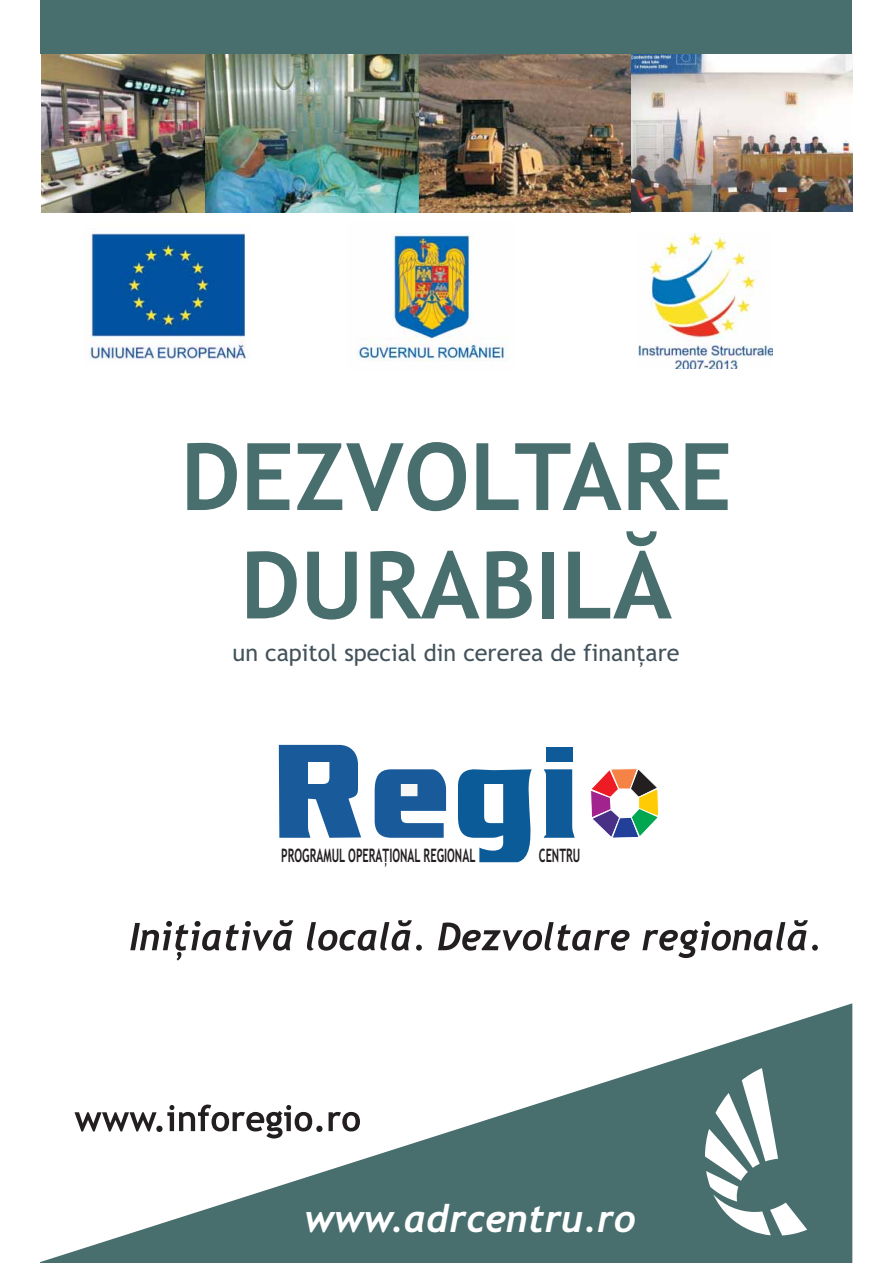
<style>
.page{position:relative;width:893px;height:1263px;background:#fff}
.page>*{position:absolute;margin:0;border:0;box-sizing:border-box;transform-origin:0 0}
.t1{font:700 93.3px/108.4px "Trebuchet MS";color:#496e6e;text-align:center}
.t2{font:italic 700 38.25px "Trebuchet MS";color:#fff}
.t3{font:23.4px "Trebuchet MS";color:#43525a}
.t4{font:700 18.6px "Trebuchet MS";color:#231f20;scale:.6 1}
</style>
<div class="page">
<svg style="left:41px;top:1003px;width:811px;height:259px"></svg>
<svg style="left:705px;top:1068px;width:102px;height:168px"></svg>
<img style="left:41px;top:53px;width:165px;height:159px">
<img style="left:206px;top:53px;width:213px;height:160px">
<img style="left:631px;top:53px;width:222px;height:159px">
<img style="left:419px;top:53px;width:212px;height:160px">
<svg style="left:75px;top:1105px;width:285px;height:34px"></svg>
<img style="left:639px;top:234px;width:134px;height:134px">
<img style="left:357px;top:233px;width:151px;height:129px">
<img style="left:87px;top:233px;width:163px;height:127px">
<div style="left:41px;top:0;width:811px;height:53px;background:#496e6e"></div>
<svg style="left:130px;top:920px;width:688px;height:41px"></svg>
<div style="left:546px;top:747px;width:26px;height:15px;background:#0f5a99"></div>
<svg style="left:279px;top:745px;width:82px;height:93px"></svg>
<svg style="left:458px;top:769px;width:116px;height:93px"></svg>
<svg style="left:375px;top:769px;width:71px;height:69px"></svg>
<svg style="left:590px;top:768px;width:69px;height:70px"></svg>
<h1 class="t1" style="left:180px;top:430px;width:553px">DEZVOLTARE<br>DURABILÃ</h1>
<p class="t3" style="left:233px;top:644px;width:448px">un capitol special din cererea de finanþare</p>
<p class="t4" style="left:281px;top:848px;width:325px">PROGRAMUL OPERAÞIONAL REGIONAL</p>
<p class="t4" style="left:539px;top:848px;width:71px">CENTRU</p>
<h2 class="t2" style="left:305px;top:1196px;width:332px">www.adrcentru.ro</h2>
</div>
